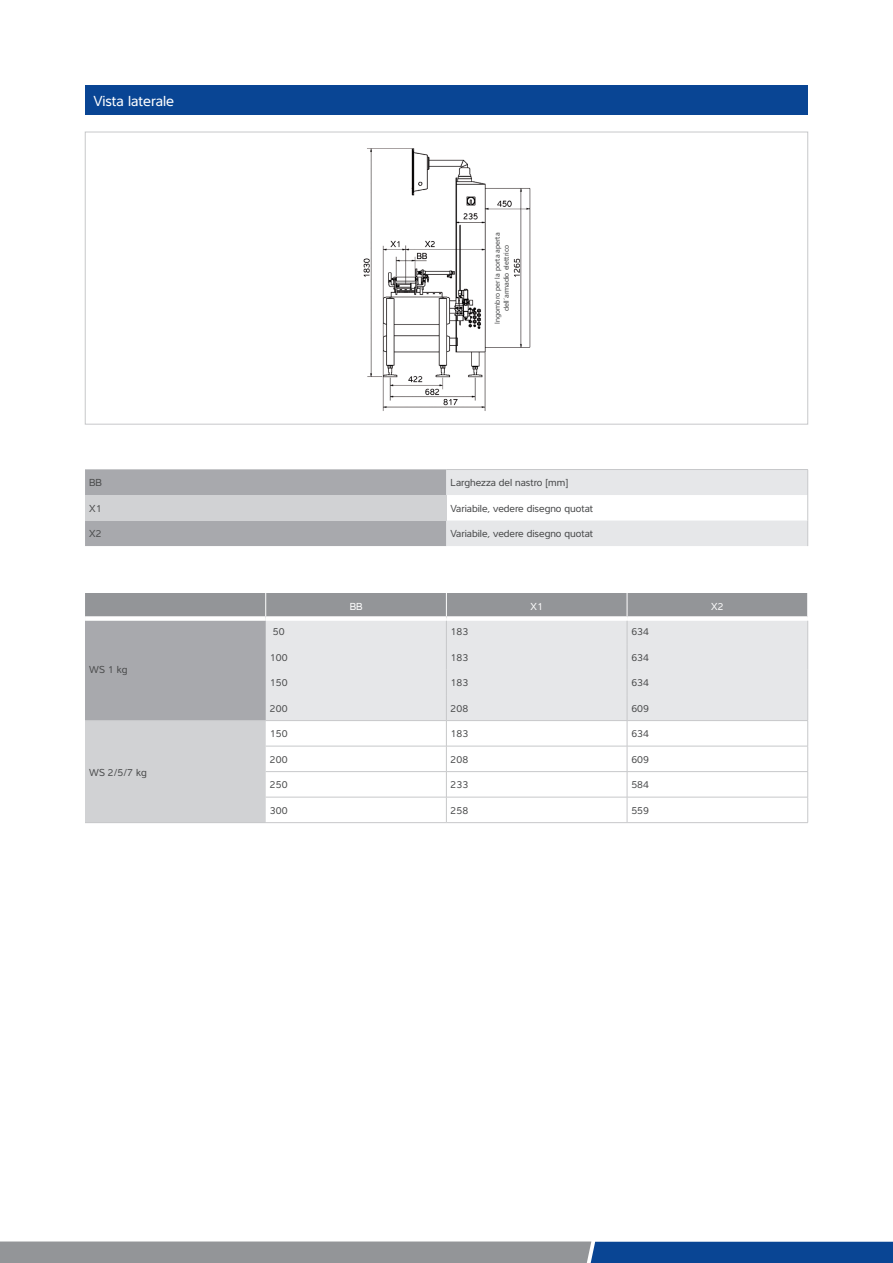
<style>
.page{position:relative;width:893px;height:1263px;background:#fff}
.page>*{position:absolute;margin:0;border:0;box-sizing:border-box;transform-origin:0 0}
.t1{font:15px "Interval Pro";color:#fff}
.t2{font:10.5px "Interval Pro";color:#4b4c4d}
.t3{font:10.5px "Interval Pro";color:#fff}
.t4{font:7.5px/9px "Interval Pro";color:#4b4c4d;text-align:center}
</style>
<div class="page">
<svg style="left:0;top:1241px;width:893px;height:22px;background:#697e99"></svg>
<img style="left:363px;top:148px;width:168px;height:263px">
<div style="left:85px;top:85px;width:723px;height:30px;background:#094594"></div>
<svg style="left:85px;top:469px;width:723px;height:77px"></svg>
<svg style="left:85px;top:593px;width:723px;height:229px"></svg>
<hr style="left:266px;top:720px;width:180px;height:1px;background:#c7c8ca">
<hr style="left:446px;top:720px;width:181px;height:1px;background:#c7c8ca">
<hr style="left:627px;top:720px;width:181px;height:1px;background:#c7c8ca">
<hr style="left:266px;top:746px;width:180px;height:1px;background:#c7c8ca">
<hr style="left:446px;top:746px;width:181px;height:1px;background:#c7c8ca">
<hr style="left:627px;top:746px;width:181px;height:1px;background:#c7c8ca">
<hr style="left:266px;top:771px;width:180px;height:1px;background:#c7c8ca">
<hr style="left:446px;top:771px;width:181px;height:1px;background:#c7c8ca">
<hr style="left:627px;top:771px;width:181px;height:1px;background:#c7c8ca">
<hr style="left:266px;top:797px;width:180px;height:1px;background:#c7c8ca">
<hr style="left:446px;top:797px;width:181px;height:1px;background:#c7c8ca">
<hr style="left:627px;top:797px;width:181px;height:1px;background:#c7c8ca">
<hr style="left:266px;top:822px;width:180px;height:1px;background:#c7c8ca">
<hr style="left:446px;top:822px;width:181px;height:1px;background:#c7c8ca">
<hr style="left:627px;top:822px;width:181px;height:1px;background:#c7c8ca">
<div style="left:85px;top:616px;width:181px;height:5px;background:#fff"></div>
<hr style="left:85px;top:720px;width:181px;height:1px;background:#c7c8ca">
<hr style="left:85px;top:822px;width:181px;height:1px;background:#c7c8ca">
<div style="left:492px;top:211px;width:19px;height:134px;background:#fff"></div>
<h1 class="t1" style="left:94px;top:89px;width:82px">Vista laterale</h1>
<p class="t4" style="left:492px;top:323px;width:92px;rotate:-90deg">Ingombro per la porta aperta dell’armadio elettrico</p>
<p class="t2" style="left:89px;top:475px;width:14px">BB</p>
<p class="t2" style="left:451px;top:475px;width:119px">Larghezza del nastro [mm]</p>
<p class="t2" style="left:89px;top:500px;width:14px">X1</p>
<p class="t2" style="left:451px;top:500px;width:144px">Variabile, vedere disegno quotat</p>
<p class="t2" style="left:89px;top:526px;width:14px">X2</p>
<p class="t2" style="left:451px;top:526px;width:144px">Variabile, vedere disegno quotat</p>
<p class="t2" style="left:89px;top:662px;width:40px">WS 1 kg</p>
<p class="t2" style="left:89px;top:764px;width:59px">WS 2/5/7 kg</p>
<p class="t3" style="left:350px;top:598px;width:14px">BB</p>
<p class="t3" style="left:531px;top:598px;width:14px">X1</p>
<p class="t3" style="left:711px;top:598px;width:14px">X2</p>
<p class="t2" style="left:273px;top:624px;width:13px">50</p>
<p class="t2" style="left:451px;top:624px;width:19px">183</p>
<p class="t2" style="left:631px;top:624px;width:19px">634</p>
<p class="t2" style="left:270px;top:649px;width:19px">100</p>
<p class="t2" style="left:451px;top:649px;width:19px">183</p>
<p class="t2" style="left:631px;top:649px;width:19px">634</p>
<p class="t2" style="left:270px;top:675px;width:19px">150</p>
<p class="t2" style="left:451px;top:675px;width:19px">183</p>
<p class="t2" style="left:631px;top:675px;width:19px">634</p>
<p class="t2" style="left:270px;top:700px;width:19px">200</p>
<p class="t2" style="left:451px;top:700px;width:19px">208</p>
<p class="t2" style="left:631px;top:700px;width:19px">609</p>
<p class="t2" style="left:270px;top:726px;width:19px">150</p>
<p class="t2" style="left:451px;top:726px;width:19px">183</p>
<p class="t2" style="left:631px;top:726px;width:19px">634</p>
<p class="t2" style="left:270px;top:751px;width:19px">200</p>
<p class="t2" style="left:451px;top:751px;width:19px">208</p>
<p class="t2" style="left:631px;top:751px;width:19px">609</p>
<p class="t2" style="left:270px;top:777px;width:19px">250</p>
<p class="t2" style="left:451px;top:777px;width:19px">233</p>
<p class="t2" style="left:631px;top:777px;width:19px">584</p>
<p class="t2" style="left:270px;top:802px;width:19px">300</p>
<p class="t2" style="left:451px;top:802px;width:19px">258</p>
<p class="t2" style="left:631px;top:802px;width:19px">559</p>
</div>
